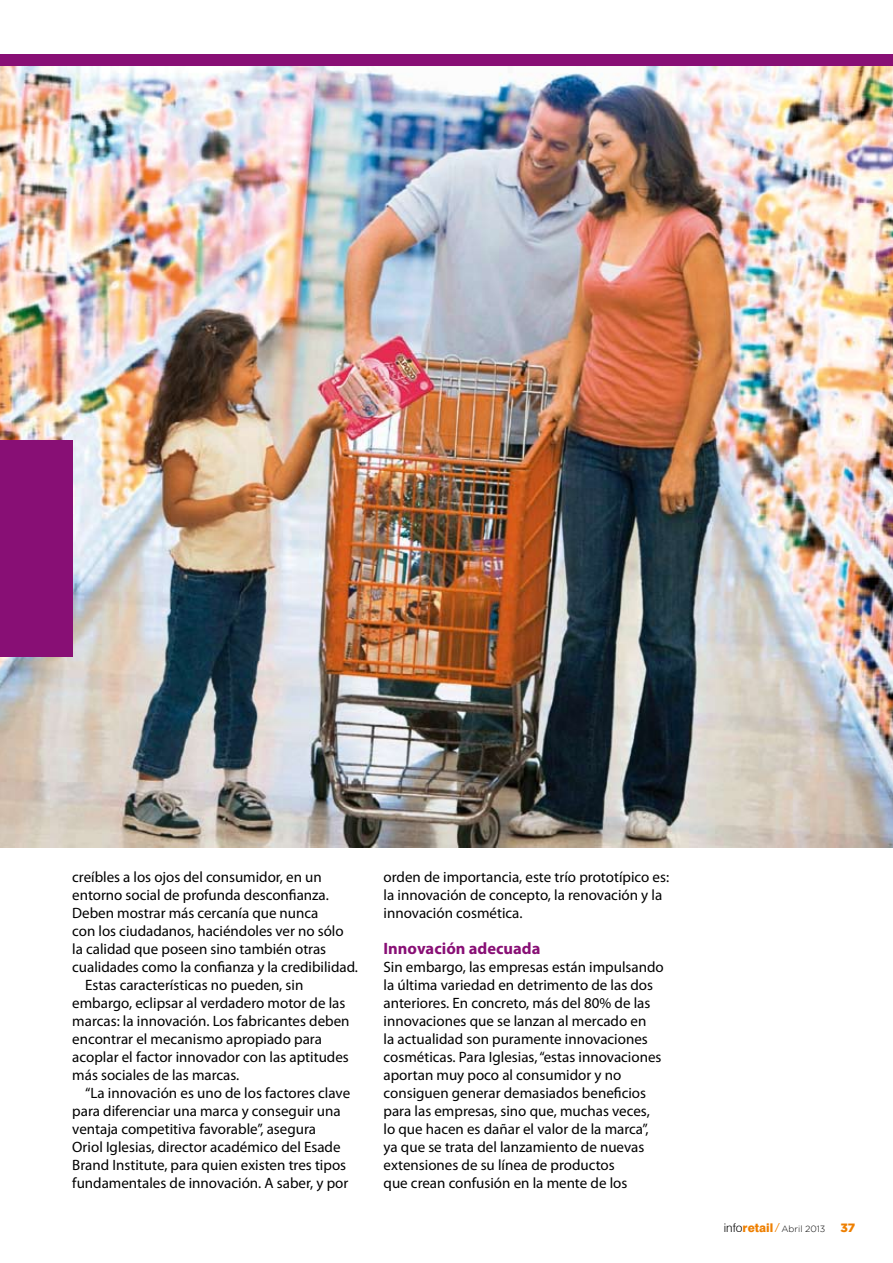
<style>
.page{position:relative;width:893px;height:1263px;background:#fff}
.page>*{position:absolute;margin:0;border:0;box-sizing:border-box;transform-origin:0 0}
.t1{font:700 16.5px "Myriad Pro";color:#880f75}
.t2{font:15px/18px "Myriad Pro";color:#000}
.t3{font:900 12px "Gotham";color:#ee7f00}
.t4{font:300 9px "Gotham";color:#000}
.s1{font-family:"Swiss 721 BT";font-size:12px}
.s2{font-family:"Swiss 721 BT";font-weight:800;font-size:12px;color:#ee7f00}
.s3{font-family:"News Gothic";font-weight:400;font-size:12px;color:#ee7f00}
</style>
<div class="page">
<img style="left:0;top:66px;width:893px;height:781px">
<div style="left:0;top:54px;width:893px;height:12px;background:#880f75"></div>
<div style="left:0;top:440px;width:72px;height:216px;background:#880f75"></div>
<p class="t2" style="left:72px;top:868px;width:251px">creíbles a los ojos del consumidor, en un</p>
<p class="t2" style="left:72px;top:886px;width:258px">entorno social de profunda desconfianza.</p>
<p class="t2" style="left:72px;top:904px;width:248px">Deben mostrar más cercanía que nunca</p>
<p class="t2" style="left:72px;top:922px;width:273px">con los ciudadanos, haciéndoles ver no sólo</p>
<p class="t2" style="left:72px;top:940px;width:255px">la calidad que poseen sino también otras</p>
<p class="t2" style="left:72px;top:958px;width:287px">cualidades como la confianza y la credibilidad.</p>
<p class="t2" style="left:85px;top:976px;width:220px">Estas características no pueden, sin</p>
<p class="t2" style="left:72px;top:994px;width:275px">embargo, eclipsar al verdadero motor de las</p>
<p class="t2" style="left:72px;top:1012px;width:279px">marcas: la innovación. Los fabricantes deben</p>
<p class="t2" style="left:72px;top:1030px;width:251px">encontrar el mecanismo apropiado para</p>
<p class="t2" style="left:72px;top:1048px;width:278px">acoplar el factor innovador con las aptitudes</p>
<p class="t2" style="left:72px;top:1066px;width:169px">más sociales de las marcas.</p>
<p class="t2" style="left:85px;top:1084px;width:267px">“La innovación es uno de los factores clave</p>
<p class="t2" style="left:72px;top:1102px;width:270px">para diferenciar una marca y conseguir una</p>
<p class="t2" style="left:72px;top:1120px;width:245px">ventaja competitiva favorable”, asegura</p>
<p class="t2" style="left:72px;top:1138px;width:270px">Oriol Iglesias, director académico del Esade</p>
<p class="t2" style="left:72px;top:1156px;width:275px">Brand Institute, para quien existen tres tipos</p>
<p class="t2" style="left:72px;top:1174px;width:278px">fundamentales de innovación. A saber, y por</p>
<p class="t2" style="left:384px;top:868px;width:287px">orden de importancia, este trío prototípico es: la innovación de concepto, la renovación y la innovación cosmética.</p>
<p class="t1" style="left:384px;top:938px;width:158px">Innovación adecuada</p>
<p class="t2" style="left:384px;top:958px;width:282px">Sin embargo, las empresas están impulsando la última variedad en detrimento de las dos anteriores. En concreto, más del 80% de las innovaciones que se lanzan al mercado en<br>la actualidad son puramente innovaciones cosméticas. Para Iglesias, “estas innovaciones aportan muy poco al consumidor y no consiguen generar demasiados beneficios para las empresas, sino que, muchas veces, lo que hacen es dañar el valor de la marca”, ya que se trata del lanzamiento de nuevas extensiones de su línea de productos<br>que crean confusión en la mente de los</p>
<p class="t4" style="left:724px;top:1224px;width:103px"><span class="s1">info</span><span class="s2">retail</span><span class="s3">/</span>Abril 2013</p>
<p class="t3" style="left:840px;top:1221px;width:16px">37</p>
</div>
